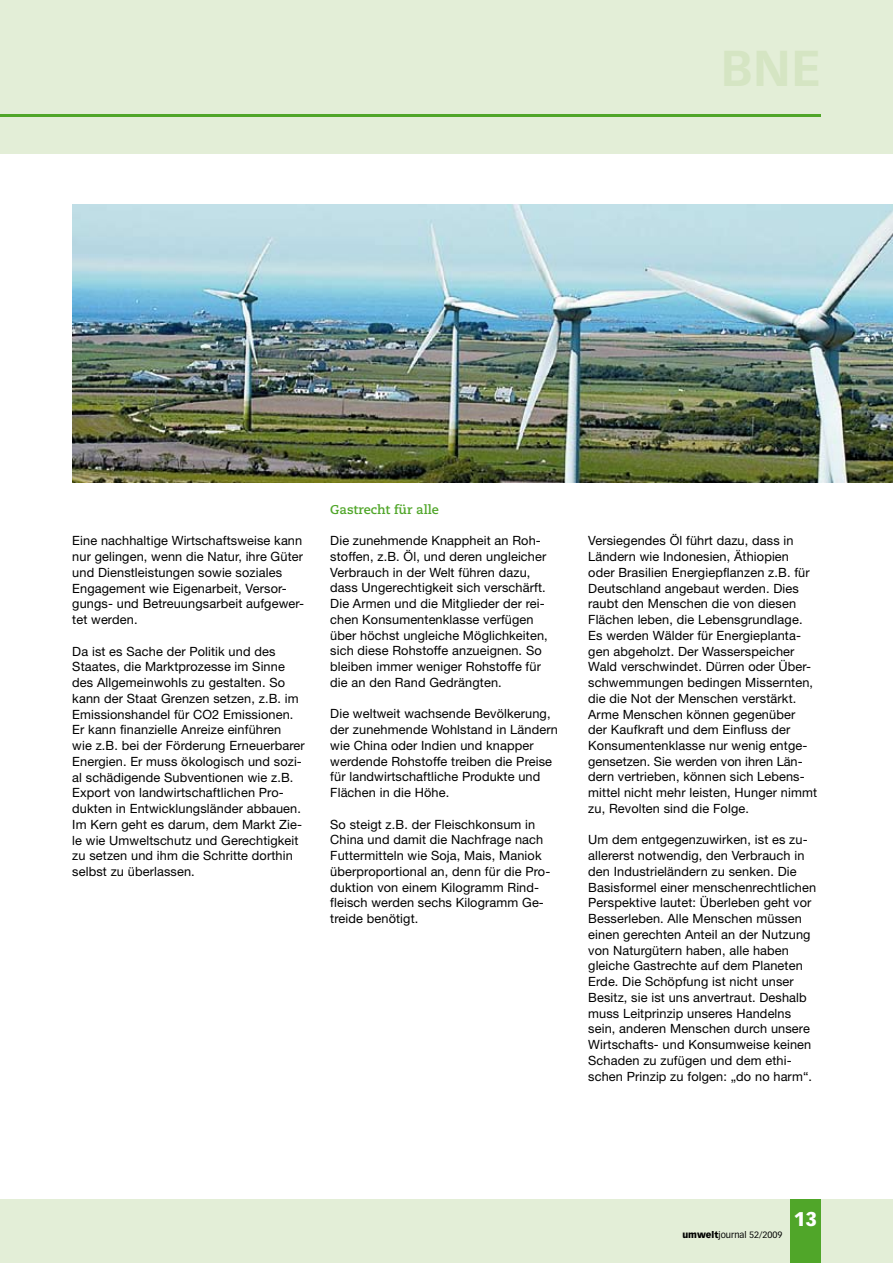
<style>
.page{position:relative;width:893px;height:1263px;background:#fff}
.page>*{position:absolute;margin:0;border:0;box-sizing:border-box;transform-origin:0 0}
.t1{font:900 19.5px "Vectora LH";color:#fff}
.t2{font:12.75px/15.8px "Helvetica Neue";letter-spacing:.01em;color:#000}
.t3{font:700 12.75px "Caecilia";color:#50a629}
.t4{font:9px "Vectora LH";color:#000}
.s1{font-weight:900}
</style>
<div class="page">
<div style="left:0;top:1199px;width:893px;height:64px;background:#e3eed7"></div>
<div style="left:790px;top:1199px;width:31px;height:64px;background:#50a629"></div>
<div style="left:0;top:0;width:893px;height:153px;background:#e3eed7"></div>
<hr style="left:0;top:114px;width:821px;height:3px;background:#50a629">
<img style="left:72px;top:204px;width:821px;height:278px">
<p class="t2" style="left:72px;top:533px;width:233px">Eine nachhaltige Wirtschaftsweise kann nur gelingen, wenn die Natur, ihre Güter und Dienstleistungen sowie soziales Engagement wie Eigenarbeit, Versor&shy;gungs- und Betreuungsarbeit aufgewer&shy;tet werden.</p>
<p class="t2" style="left:72px;top:643px;width:234px">Da ist es Sache der Politik und des Staates, die Marktprozesse im Sinne des Allgemeinwohls zu gestalten. So kann der Staat Grenzen setzen, z.B. im Emissionshandel für CO2 Emissionen.<br>Er kann finanzielle Anreize einführen<br>wie z.B. bei der Förderung Erneuerbarer Energien. Er muss ökologisch und sozi&shy;al schädigende Subventionen wie z.B.<br>Export von landwirtschaftlichen Pro&shy;dukten in Entwicklungsländer abbauen.<br>Im Kern geht es darum, dem Markt Zie&shy;le wie Umweltschutz und Gerechtigkeit zu setzen und ihm die Schritte dorthin selbst zu überlassen.</p>
<p class="t3" style="left:330px;top:502px;width:110px">Gastrecht für alle</p>
<p class="t2" style="left:330px;top:532px;width:219px">Die zunehmende Knappheit an Roh&shy;stoffen, z.B. Öl, und deren ungleicher Verbrauch in der Welt führen dazu, dass Ungerechtigkeit sich verschärft.<br>Die Armen und die Mitglieder der rei&shy;chen Konsumentenklasse verfügen über höchst ungleiche Möglichkeiten, sich diese Rohstoffe anzueignen. So bleiben immer weniger Rohstoffe für die an den Rand Gedrängten.</p>
<p class="t2" style="left:330px;top:706px;width:229px">Die weltweit wachsende Bevölkerung, der zunehmende Wohlstand in Ländern wie China oder Indien und knapper werdende Rohstoffe treiben die Preise für landwirtschaftliche Produkte und Flächen in die Höhe.</p>
<p class="t2" style="left:330px;top:816px;width:222px">So steigt z.B. der Fleischkonsum in China und damit die Nachfrage nach Futtermitteln wie Soja, Mais, Maniok überproportional an, denn für die Pro&shy;duktion von einem Kilogramm Rind&shy;fleisch werden sechs Kilogramm Ge&shy;treide benötigt.</p>
<p class="t2" style="left:588px;top:533px;width:230px">Versiegendes Öl führt dazu, dass in Ländern wie Indonesien, Äthiopien oder Brasilien Energiepflanzen z.B. für Deutschland angebaut werden. Dies raubt den Menschen die von diesen Flächen leben, die Lebensgrundlage.<br>Es werden Wälder für Energieplanta&shy;gen abgeholzt. Der Wasserspeicher Wald verschwindet. Dürren oder Über&shy;schwemmungen bedingen Missernten, die die Not der Menschen verstärkt.<br>Arme Menschen können gegenüber der Kaufkraft und dem Einfluss der Konsumentenklasse nur wenig entge&shy;gensetzen. Sie werden von ihren Län&shy;dern vertrieben, können sich Lebens&shy;mittel nicht mehr leisten, Hunger nimmt zu, Revolten sind die Folge.</p>
<p class="t2" style="left:588px;top:832px;width:229px">Um dem entgegenzuwirken, ist es zu&shy;allererst notwendig, den Verbrauch in den Industrieländern zu senken. Die Basisformel einer menschenrechtlichen Perspektive lautet: Überleben geht vor Besserleben. Alle Menschen müssen einen gerechten Anteil an der Nutzung von Naturgütern haben, alle haben gleiche Gastrechte auf dem Planeten Erde. Die Schöpfung ist nicht unser Besitz, sie ist uns anvertraut. Deshalb muss Leitprinzip unseres Handelns sein, anderen Menschen durch unsere Wirtschafts- und Konsumweise keinen Schaden zu zufügen und dem ethi&shy;schen Prinzip zu folgen: „do no harm“.</p>
<p class="t4" style="left:682px;top:1230px;width:101px"><span class="s1">umwelt</span>journal 52/2009</p>
<h1 class="t1" style="left:794px;top:1207px;width:25px">13</h1>
</div>
